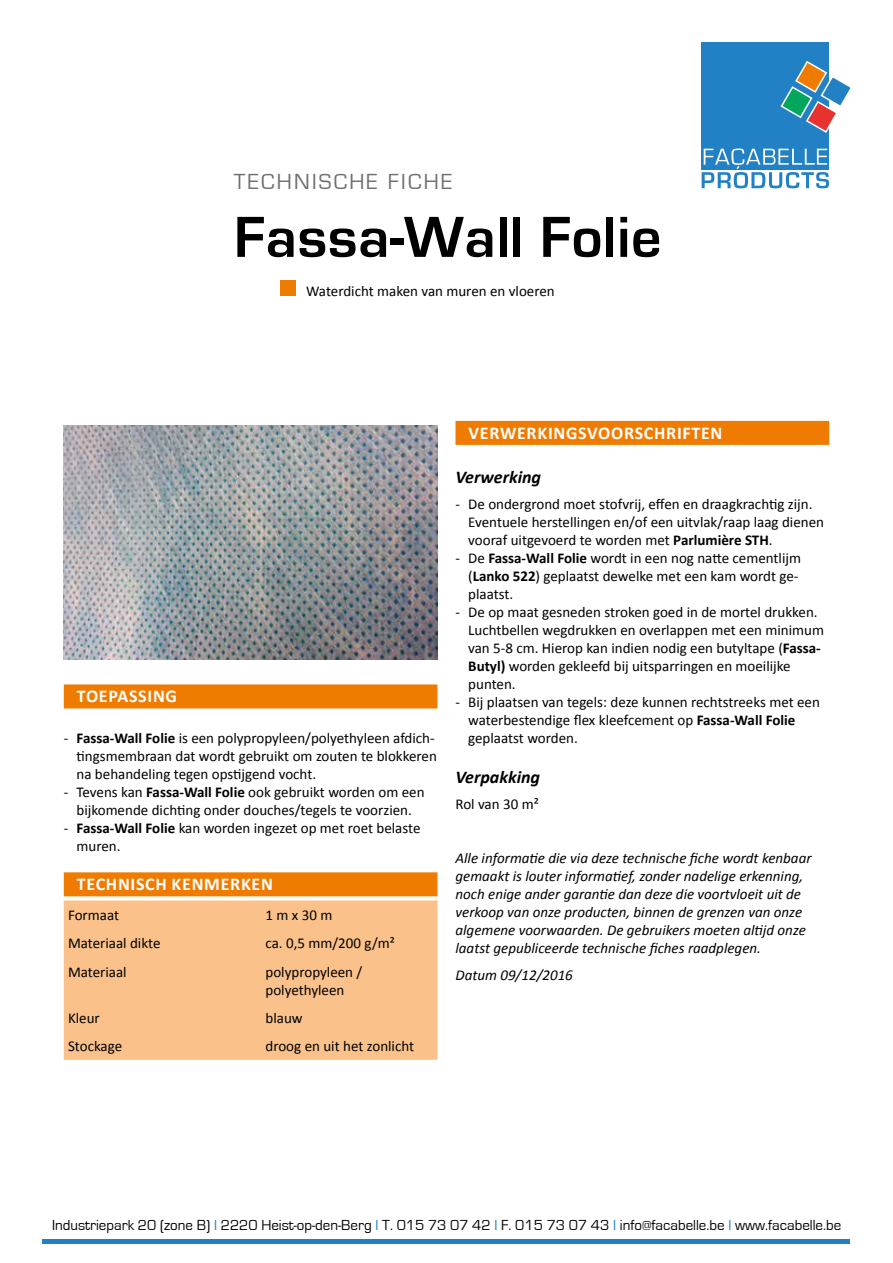
<style>
.page{position:relative;width:893px;height:1263px;background:#fff}
.page>*{position:absolute;margin:0;border:0;box-sizing:border-box;transform-origin:0 0}
.t1{font:700 60px "Eurostile";letter-spacing:.01em;color:#000}
.t2{font:22.5px "Eurostile";letter-spacing:.1em;color:#6f6f6e}
.t3{font:700 18px "Calibri";letter-spacing:.04em;color:#fff}
.t4{font:italic 700 18px "Calibri";color:#000}
.t5{font:15px/18px "Calibri";color:#000}
.t6{font:italic 15px/18px "Calibri";color:#000}
.t7{font:15px "Eurostile";color:#000}
.s1{font-weight:700}
.s2{color:#2281c4}
</style>
<div class="page">
<div style="left:43px;top:1239px;width:807px;height:5px;background:#2281c4"></div>
<div style="left:702px;top:43px;width:127px;height:127px;background:#2281c4"></div>
<svg style="left:780px;top:61px;width:71px;height:72px"></svg>
<svg style="left:702px;top:149px;width:127px;height:39px"></svg>
<div style="left:281px;top:281px;width:15px;height:15px;background:#ef7c00"></div>
<div style="left:64px;top:684px;width:373px;height:24px;background:#ef7c00"></div>
<div style="left:64px;top:872px;width:373px;height:24px;background:#ef7c00"></div>
<img style="left:64px;top:425px;width:374px;height:234px">
<div style="left:64px;top:900px;width:373px;height:160px;background:#fac18a"></div>
<div style="left:455px;top:421px;width:374px;height:24px;background:#ef7c00"></div>
<h2 class="t2" style="left:234px;top:170px;width:220px">TECHNISCHE FICHE</h2>
<h1 class="t1" style="left:234px;top:204px;width:429px">Fassa-Wall Folie</h1>
<p class="t5" style="left:306px;top:282px;width:250px">Waterdicht maken van muren en vloeren</p>
<p class="t3" style="left:77px;top:685px;width:102px">TOEPASSING</p>
<p class="t5" style="left:77px;top:729px;width:362px;text-indent:-13px">- <span class="s1">Fassa-Wall Folie</span> is een polypropyleen/polyethyleen afdich&shy;tingsmembraan dat wordt gebruikt om zouten te blokkeren na behandeling tegen opstijgend vocht.</p>
<p class="t5" style="left:64px;top:783px;width:362px;text-align:center">- Tevens kan <span class="s1">Fassa-Wall Folie</span> ook gebruikt worden om een bijkomende dichting onder douches/tegels te voorzien.</p>
<p class="t5" style="left:77px;top:819px;width:345px;text-indent:-13px">- <span class="s1">Fassa-Wall Folie</span> kan worden ingezet op met roet belaste muren.</p>
<p class="t3" style="left:77px;top:873px;width:198px">TECHNISCH KENMERKEN</p>
<p class="t5" style="left:68px;top:906px;width:53px">Formaat</p>
<p class="t5" style="left:266px;top:906px;width:68px">1 m x 30 m</p>
<p class="t5" style="left:68px;top:934px;width:94px">Materiaal dikte</p>
<p class="t5" style="left:266px;top:934px;width:131px">ca. 0,5 mm/200 g/m²</p>
<p class="t5" style="left:68px;top:963px;width:60px">Materiaal</p>
<p class="t5" style="left:266px;top:963px;width:98px">polypropyleen / polyethyleen</p>
<p class="t5" style="left:68px;top:1009px;width:33px">Kleur</p>
<p class="t5" style="left:266px;top:1009px;width:39px">blauw</p>
<p class="t5" style="left:68px;top:1037px;width:56px">Stockage</p>
<p class="t5" style="left:266px;top:1037px;width:150px">droog en uit het zonlicht</p>
<p class="t3" style="left:469px;top:421px;width:255px">VERWERKINGSVOORSCHRIFTEN</p>
<p class="t4" style="left:455px;top:465px;width:87px">Verwerking</p>
<p class="t5" style="left:468px;top:495px;width:357px;text-indent:-13px">- De ondergrond moet stofvrij, effen en draagkrachtig zijn.<br>Eventuele herstellingen en/of een uitvlak/raap laag dienen vooraf uitgevoerd te worden met <span class="s1">Parlumière STH</span>.</p>
<p class="t5" style="left:468px;top:549px;width:334px;text-indent:-13px">- De <span class="s1">Fassa-Wall Folie</span> wordt in een nog natte cementlijm (<span class="s1">Lanko 522</span>) geplaatst dewelke met een kam wordt ge&shy;plaatst.</p>
<p class="t5" style="left:468px;top:603px;width:357px;text-indent:-13px">- De op maat gesneden stroken goed in de mortel drukken.<br>Luchtbellen wegdrukken en overlappen met een minimum van 5-8 cm. Hierop kan indien nodig een butyltape (<span class="s1">Fassa-Butyl)</span> worden gekleefd bij uitsparringen en moeilijke punten.</p>
<p class="t5" style="left:468px;top:693px;width:353px;text-indent:-13px">- Bij plaatsen van tegels: deze kunnen rechtstreeks met een waterbestendige flex kleefcement op <span class="s1">Fassa-Wall Folie </span>geplaatst worden.</p>
<p class="t4" style="left:455px;top:765px;width:86px">Verpakking</p>
<p class="t5" style="left:455px;top:795px;width:85px">Rol van 30 m²</p>
<p class="t6" style="left:455px;top:849px;width:358px">Alle informatie die via deze technische fiche wordt kenbaar gemaakt is louter informatief, zonder nadelige erkenning, noch enige ander garantie dan deze die voortvloeit uit de verkoop van onze producten, binnen de grenzen van onze algemene voorwaarden. De gebruikers moeten altijd onze laatst gepubliceerde technische fiches raadplegen.</p>
<p class="t6" style="left:455px;top:965px;width:119px">Datum 09/12/2016</p>
<p class="t7" style="left:52px;top:1217px;width:791px">Industriepark 20 (zone B) <span class="s2">I</span> 2220 Heist-op-den-Berg <span class="s2">I</span> T. 015 73 07 42 <span class="s2">I</span> F. 015 73 07 43 <span class="s2">I</span> info@facabelle.be <span class="s2">I</span> www.facabelle.be</p>
</div>
